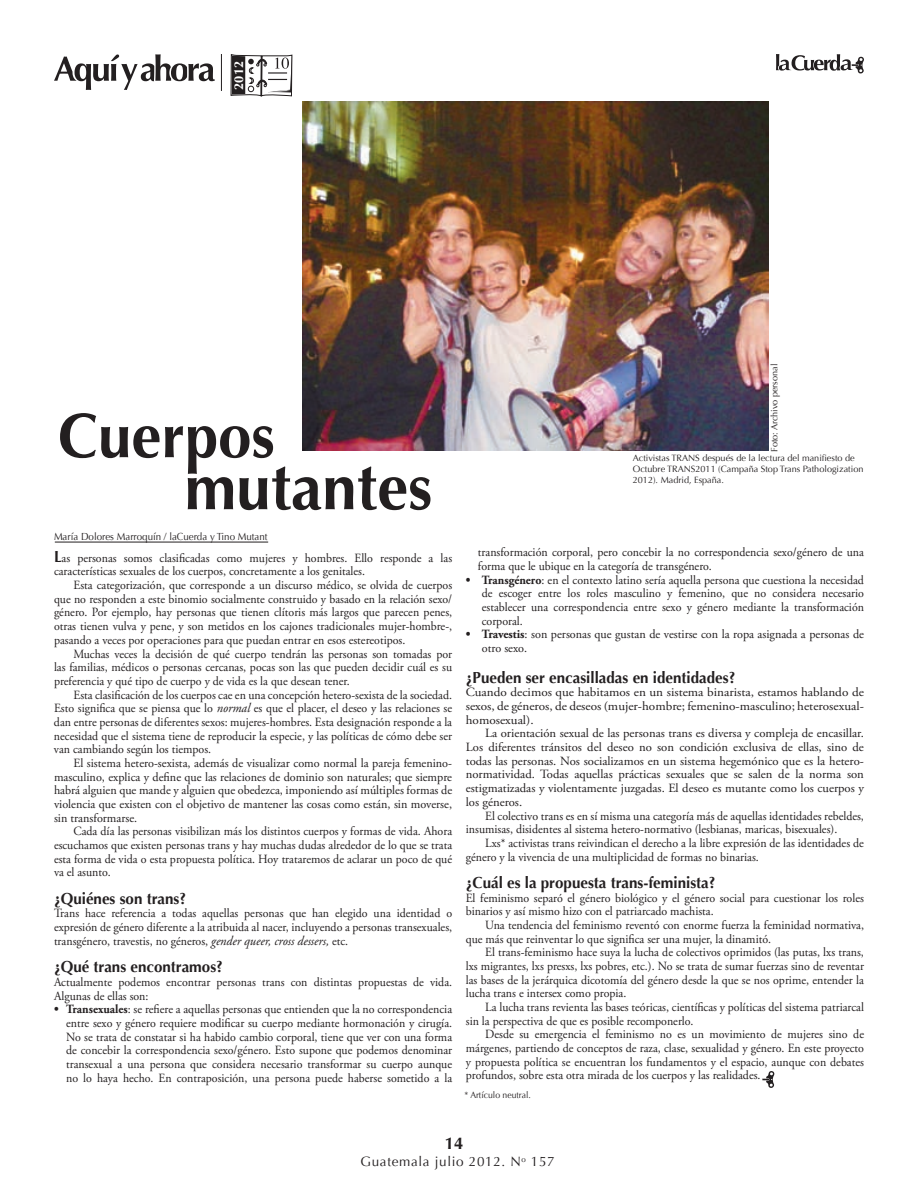
<style>
.page{position:relative;width:918px;height:1188px;background:#fff}
.page>*{position:absolute;margin:0;border:0;box-sizing:border-box;transform-origin:0 0}
.t1{font:700 16.8px "Optima";color:#231f20}
.t2{font:700 15.9px "Optima";color:#231f20;scale:.95 1}
.t3{font:13.5px "Optima";letter-spacing:.05em;color:#231f20}
.t4{font:700 12.9px "Optima";color:#fff}
.t5{font:12.6px/13.6px "Adobe Garamond Pro";color:#231f20;text-align:justify;scale:.95 1}
.t6{font:12.6px/13.6px "Adobe Garamond Pro";color:#231f20;text-align:justify}
.t7{font:12.6px/13.6px "Adobe Garamond Pro";color:#231f20;text-align:justify;scale:1.05 1}
.t8{font:10.2px "Optima";color:#231f20;scale:.95 1}
.t9{font:9.15px/10.9px "Optima";color:#231f20}
.t10{font:9.15px "Optima";color:#231f20;scale:.95 1}
.s1{font-family:"Optima";font-weight:700;font-size:15.9px}
.s2{font-style:italic;font-size:13.05px}
.s3{font-weight:700}
</style>
<div class="page">
<svg style="left:776px;top:54px;width:88px;height:20px"></svg>
<svg style="left:54px;top:54px;width:161px;height:36px"></svg>
<svg style="left:230px;top:54px;width:63px;height:43px"></svg>
<hr style="left:221px;top:54px;width:1px;height:37px;background:#231f20">
<hr style="left:55px;top:542px;width:213px;height:1px;background:#231f20">
<img style="left:303px;top:101px;width:465px;height:350px">
<svg style="left:60px;top:413px;width:370px;height:97px"></svg>
<svg style="left:762px;top:1071px;width:13px;height:17px"></svg>
<p class="t4" style="left:231px;top:90px;width:30px;rotate:-90deg">2012</p>
<p class="t9" style="left:769px;top:452px;width:89px;rotate:-90deg">Foto: Archivo personal</p>
<p class="t9" style="left:633px;top:452px;width:232px">Activistas TRANS después de la lectura del manifiesto de<br>Octubre TRANS2011 (Campaña Stop Trans Pathologization<br>2012). Madrid, España.</p>
<p class="t8" style="left:54px;top:531px;width:226px">María Dolores Marroquín / laCuerda y Tino Mutant</p>
<p class="t5" style="left:54px;top:551px;width:421px"><span class="s1">L</span>as personas somos clasificadas como mujeres y hombres. Ello responde a las características sexuales de los cuerpos, concretamente a los genitales.</p>
<p class="t5" style="left:54px;top:579px;width:421px;text-indent:19px">Esta categorización, que corresponde a un discurso médico, se olvida de cuerpos que no responden a este binomio socialmente construido y basado en la relación sexo/ género. Por ejemplo, hay personas que tienen clítoris más largos que parecen penes, otras tienen vulva y pene, y son metidos en los cajones tradicionales mujer-hombre-, pasando a veces por operaciones para que puedan entrar en esos estereotipos.</p>
<p class="t5" style="left:54px;top:647px;width:421px;text-indent:19px">Muchas veces la decisión de qué cuerpo tendrán las personas son tomadas por las familias, médicos o personas cercanas, pocas son las que pueden decidir cuál es su preferencia y qué tipo de cuerpo y de vida es la que desean tener.</p>
<p class="t5" style="left:54px;top:688px;width:421px;text-indent:19px">Esta clasificación de los cuerpos cae en una concepción hetero-sexista de la sociedad.<br>Esto significa que se piensa que lo <span class="s2">normal</span> es que el placer, el deseo y las relaciones se dan entre personas de diferentes sexos: mujeres-hombres. Esta designación responde a la necesidad que el sistema tiene de reproducir la especie, y las políticas de cómo debe ser van cambiando según los tiempos.</p>
<p class="t6" style="left:54px;top:757px;width:400px;text-indent:19px">El sistema hetero-sexista, además de visualizar como normal la pareja femenino&shy;masculino, explica y define que las relaciones de dominio son naturales; que siempre habrá alguien que mande y alguien que obedezca, imponiendo así múltiples formas de violencia que existen con el objetivo de mantener las cosas como están, sin moverse, sin transformarse.</p>
<p class="t5" style="left:54px;top:825px;width:421px;text-indent:19px">Cada día las personas visibilizan más los distintos cuerpos y formas de vida. Ahora escuchamos que existen personas trans y hay muchas dudas alrededor de lo que se trata esta forma de vida o esta propuesta política. Hoy trataremos de aclarar un poco de qué va el asunto.</p>
<p class="t2" style="left:54px;top:889px;width:141px">¿Quiénes son trans?</p>
<p class="t5" style="left:54px;top:907px;width:421px">Trans hace referencia a todas aquellas personas que han elegido una identidad o expresión de género diferente a la atribuida al nacer, incluyendo a personas transexuales, transgénero, travestis, no géneros, <span class="s2">gender queer, cross dessers,</span> etc.</p>
<p class="t2" style="left:54px;top:958px;width:179px">¿Qué trans encontramos?</p>
<p class="t5" style="left:54px;top:975px;width:421px">Actualmente podemos encontrar personas trans con distintas propuestas de vida.<br>Algunas de ellas son:</p>
<p class="t5" style="left:66px;top:1003px;width:408px;text-indent:-12px"><span class="s3">• Transexuales</span>: se refiere a aquellas personas que entienden que la no correspondencia entre sexo y género requiere modificar su cuerpo mediante hormonación y cirugía.<br>No se trata de constatar si ha habido cambio corporal, tiene que ver con una forma de concebir la correspondencia sexo/género. Esto supone que podemos denominar transexual a una persona que considera necesario transformar su cuerpo aunque no lo haya hecho. En contraposición, una persona puede haberse sometido a la</p>
<p class="t5" style="left:478px;top:546px;width:408px">transformación corporal, pero concebir la no correspondencia sexo/género de una forma que le ubique en la categoría de transgénero.</p>
<p class="t5" style="left:482px;top:573px;width:404px;text-indent:-16px"><span class="s3">• Transgénero</span>: en el contexto latino sería aquella persona que cuestiona la necesidad de escoger entre los roles masculino y femenino, que no considera necesario establecer una correspondencia entre sexo y género mediante la transformación corporal.</p>
<p class="t6" style="left:482px;top:628px;width:384px;text-indent:-16px"><span class="s3">• Travestis</span>: son personas que gustan de vestirse con la ropa asignada a personas de otro sexo.</p>
<p class="t2" style="left:466px;top:668px;width:285px">¿Pueden ser encasilladas en identidades?</p>
<p class="t7" style="left:466px;top:686px;width:381px">Cuando decimos que habitamos en un sistema binarista, estamos hablando de sexos, de géneros, de deseos (mujer-hombre; femenino-masculino; heterosexual&shy;homosexual).</p>
<p class="t6" style="left:466px;top:727px;width:400px;text-indent:19px">La orientación sexual de las personas trans es diversa y compleja de encasillar.<br>Los diferentes tránsitos del deseo no son condición exclusiva de ellas, sino de todas las personas. Nos socializamos en un sistema hegemónico que es la hetero&shy;normatividad. Todas aquellas prácticas sexuales que se salen de la norma son estigmatizadas y violentamente juzgadas. El deseo es mutante como los cuerpos y los géneros.</p>
<p class="t5" style="left:466px;top:809px;width:421px;text-indent:19px">El colectivo trans es en sí misma una categoría más de aquellas identidades rebeldes, insumisas, disidentes al sistema hetero-normativo (lesbianas, maricas, bisexuales).</p>
<p class="t5" style="left:466px;top:836px;width:421px;text-indent:19px">Lxs* activistas trans reivindican el derecho a la libre expresión de las identidades de género y la vivencia de una multiplicidad de formas no binarias.</p>
<p class="t2" style="left:466px;top:873px;width:264px">¿Cuál es la propuesta trans-feminista?</p>
<p class="t5" style="left:466px;top:891px;width:421px">El feminismo separó el género biológico y el género social para cuestionar los roles binarios y así mismo hizo con el patriarcado machista.</p>
<p class="t5" style="left:466px;top:919px;width:421px;text-indent:19px">Una tendencia del feminismo reventó con enorme fuerza la feminidad normativa, que más que reinventar lo que significa ser una mujer, la dinamitó.</p>
<p class="t5" style="left:466px;top:946px;width:421px;text-indent:19px">El trans-feminismo hace suya la lucha de colectivos oprimidos (las putas, lxs trans, lxs migrantes, lxs presxs, lxs pobres, etc.). No se trata de sumar fuerzas sino de reventar las bases de la jerárquica dicotomía del género desde la que se nos oprime, entender la lucha trans e intersex como propia.</p>
<p class="t5" style="left:466px;top:1001px;width:421px;text-indent:19px">La lucha trans revienta las bases teóricas, científicas y políticas del sistema patriarcal sin la perspectiva de que es posible recomponerlo.</p>
<p class="t5" style="left:466px;top:1028px;width:421px;text-indent:19px">Desde su emergencia el feminismo no es un movimiento de mujeres sino de márgenes, partiendo de conceptos de raza, clase, sexualidad y género. En este proyecto y propuesta política se encuentran los fundamentos y el espacio, aunque con debates profundos, sobre esta otra mirada de los cuerpos y las realidades.</p>
<p class="t10" style="left:464px;top:1090px;width:72px">* Artículo neutral.</p>
<h1 class="t1" style="left:445px;top:1134px;width:20px">14</h1>
<p class="t3" style="left:361px;top:1154px;width:196px">Guatemala julio 2012. N<sup>o</sup> 157</p>
</div>
